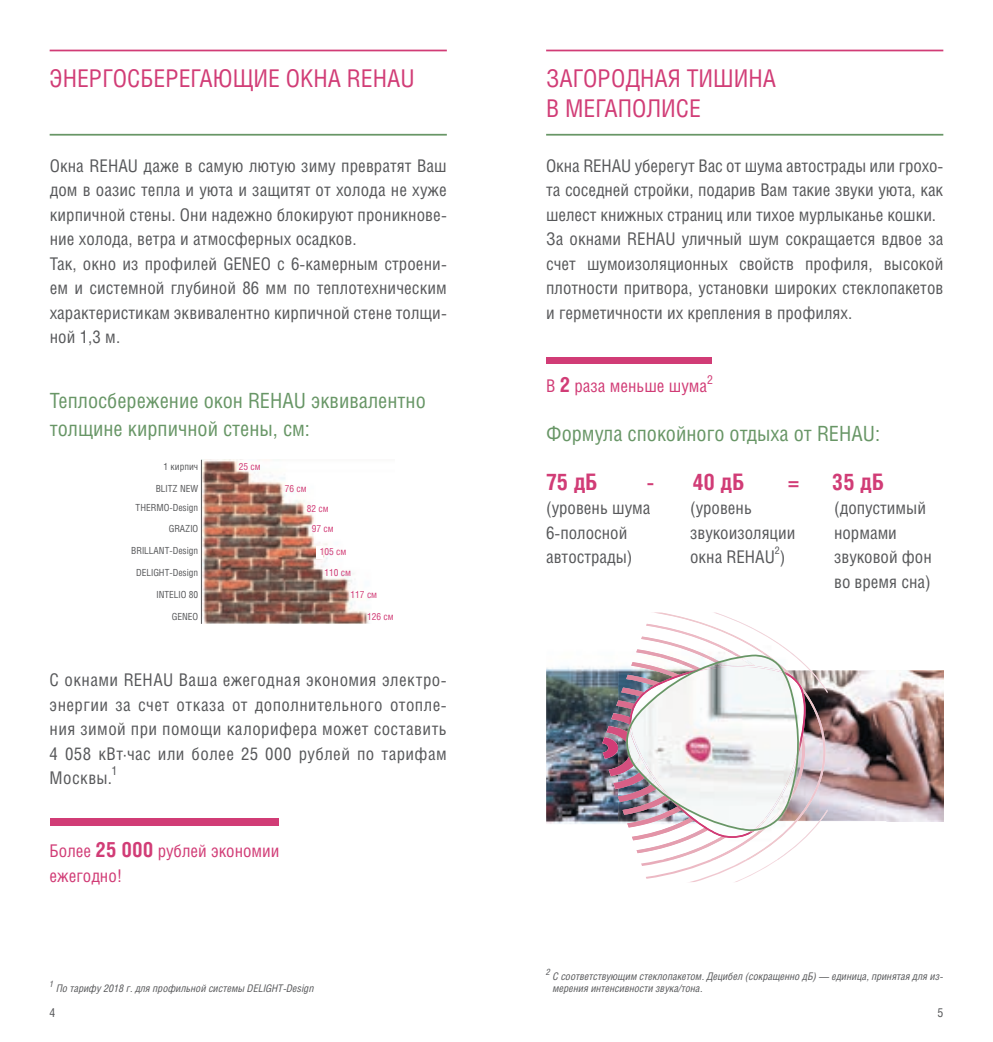
<style>
.page{position:relative;width:993px;height:1042px;background:#fff}
.page>*{position:absolute;margin:0;border:0;box-sizing:border-box;transform-origin:0 0}
.t1{font:24.5px/29.4px "Helios Cond C";color:#d13c76}
.t2{font:700 22.75px "Helios Cond C";color:#d13c76}
.t3{font:21px/28px "Helios Cond C";color:#689666}
.t4{font:17.5px/24.5px "Helios Cond C";color:#57585a}
.t5{font:17.5px/24.5px "Helios Cond C";color:#d13c76}
.t6{font:12.25px "Helios Cond C";color:#57585a}
.t7{font:12.25px "Helios Cond C";color:#d13c76}
.t8{font:italic 10.5px/12.2px "Helios Cond C";color:#57585a}
.t9{font:10.5px "Helios Cond C";color:#57585a}
.t10{font:9.8px/21.2px "Helios Cond C";color:#57585a;text-align:center}
.t11{font:9.8px "Helios Cond C";color:#d13c76}
.t12{font:italic 8.75px "Helios Cond C";color:#57585a}
.s1{font-weight:700;font-size:21px}
</style>
<div class="page">
<hr style="left:50px;top:50px;width:396px;height:1px;background:#d13c76">
<hr style="left:546px;top:50px;width:397px;height:1px;background:#d13c76">
<hr style="left:50px;top:134px;width:396px;height:2px;background:#689666">
<hr style="left:546px;top:134px;width:397px;height:2px;background:#689666">
<img style="left:886px;top:670px;width:57px;height:151px">
<img style="left:546px;top:666px;width:56px;height:158px">
<svg style="left:641px;top:859px;width:138px;height:23px"></svg>
<img style="left:647px;top:623px;width:239px;height:198px">
<img style="left:653px;top:613px;width:60px;height:246px">
<img style="left:713px;top:613px;width:114px;height:246px">
<img style="left:602px;top:646px;width:203px;height:210px">
<div style="left:50px;top:819px;width:228px;height:7px;background:#d13c76"></div>
<div style="left:546px;top:358px;width:166px;height:6px;background:#d13c76"></div>
<img style="left:201px;top:459px;width:168px;height:165px">
<div style="left:316px;top:546px;width:7px;height:12px;background:#fff"></div>
<hr style="left:201px;top:460px;width:1px;height:164px;background:#57585a">
<h1 class="t1" style="left:50px;top:63px;width:366px">ЭНЕРГОСБЕРЕГАЮЩИЕ ОКНА REHAU</h1>
<p class="t4" style="left:50px;top:153px;width:398px">Окна REHAU даже в самую лютую зиму превратят Ваш дом в оазис тепла и уюта и защитят от холода не хуже кирпичной стены. Они надежно блокируют проникнове&shy;ние холода, ветра и атмосферных осадков.<br>Так, окно из профилей GENEO с 6-камерным строени&shy;ем и системной глубиной 86 мм по теплотехническим характеристикам эквивалентно кирпичной стене толщи&shy;ной 1,3 м.</p>
<p class="t3" style="left:50px;top:386px;width:377px">Теплосбережение окон REHAU эквивалентно толщине кирпичной стены, см:</p>
<p class="t10" style="left:163px;top:455px;width:36px">1 кирпич</p>
<p class="t11" style="left:239px;top:460px;width:23px">25 см</p>
<p class="t10" style="left:156px;top:477px;width:44px">BLITZ NEW</p>
<p class="t11" style="left:285px;top:482px;width:23px">76 см</p>
<p class="t10" style="left:136px;top:497px;width:64px">THERMO-Design</p>
<p class="t10" style="left:169px;top:518px;width:31px">GRAZIO</p>
<p class="t10" style="left:131px;top:540px;width:68px">BRILLANT-Design<br>DELIGHT-Design</p>
<p class="t10" style="left:156px;top:583px;width:43px">INTELIO 80</p>
<p class="t10" style="left:172px;top:606px;width:28px">GENEO</p>
<p class="t11" style="left:306px;top:503px;width:23px">82 см</p>
<p class="t11" style="left:312px;top:523px;width:23px">97 см</p>
<p class="t11" style="left:324px;top:566px;width:28px">110 см</p>
<p class="t11" style="left:319px;top:545px;width:28px">105 см</p>
<p class="t11" style="left:350px;top:588px;width:28px">117 см</p>
<p class="t11" style="left:367px;top:610px;width:28px">126 см</p>
<p class="t4" style="left:50px;top:667px;width:398px;text-align:justify">С окнами REHAU Ваша ежегодная экономия электро&shy;энергии за счет отказа от дополнительного отопле&shy;ния зимой при помощи калорифера может составить 4 058 кВт·час или более 25 000 рублей по тарифам Москвы.</p>
<p class="t6" style="left:111px;top:764px;width:7px">1</p>
<p class="t5" style="left:50px;top:838px;width:231px">Более <span class="s1">25 000</span> рублей экономии ежегодно!</p>
<p class="t12" style="left:50px;top:978px;width:6px">1</p>
<p class="t8" style="left:56px;top:982px;width:259px">По тарифу 2018 г. для профильной системы DELIGHT-Design</p>
<h1 class="t1" style="left:546px;top:63px;width:231px">ЗАГОРОДНАЯ ТИШИНА<br>В МЕГАПОЛИСЕ</h1>
<p class="t4" style="left:546px;top:153px;width:398px">Окна REHAU уберегут Вас от шума автострады или грохо&shy;та соседней стройки, подарив Вам такие звуки уюта, как шелест книжных страниц или тихое мурлыканье кошки.<br>За окнами REHAU уличный шум сокращается вдвое за счет шумоизоляционных свойств профиля, высокой плотности притвора, установки широких стеклопакетов и герметичности их крепления в профилях.</p>
<p class="t5" style="left:546px;top:373px;width:162px">В <span class="s1">2</span> раза меньше шума</p>
<p class="t7" style="left:706px;top:372px;width:7px">2</p>
<p class="t3" style="left:546px;top:419px;width:335px">Формула спокойного отдыха от REHAU:</p>
<h2 class="t2" style="left:546px;top:468px;width:53px">75 дБ</h2>
<h2 class="t2" style="left:646px;top:468px;width:99px">- 40 дБ</h2>
<h2 class="t2" style="left:788px;top:468px;width:12px">=</h2>
<h2 class="t2" style="left:831px;top:468px;width:54px">35 дБ</h2>
<p class="t4" style="left:546px;top:495px;width:106px">(уровень шума<br>6-полосной автострады)</p>
<p class="t4" style="left:690px;top:495px;width:107px">(уровень звукоизоляции окна REHAU )</p>
<p class="t9" style="left:774px;top:544px;width:7px">2</p>
<p class="t4" style="left:833px;top:495px;width:99px">(допустимый нормами звуковой фон во время сна)</p>
<p class="t12" style="left:546px;top:966px;width:6px">2</p>
<p class="t8" style="left:552px;top:970px;width:392px">С соответствующим стеклопакетом. Децибел (сокращенно дБ) — единица, принятая для из&shy;мерения интенсивности звука/тона.</p>
<p class="t6" style="left:50px;top:1005px;width:7px">4</p>
<p class="t6" style="left:937px;top:1005px;width:7px">5</p>
</div>
